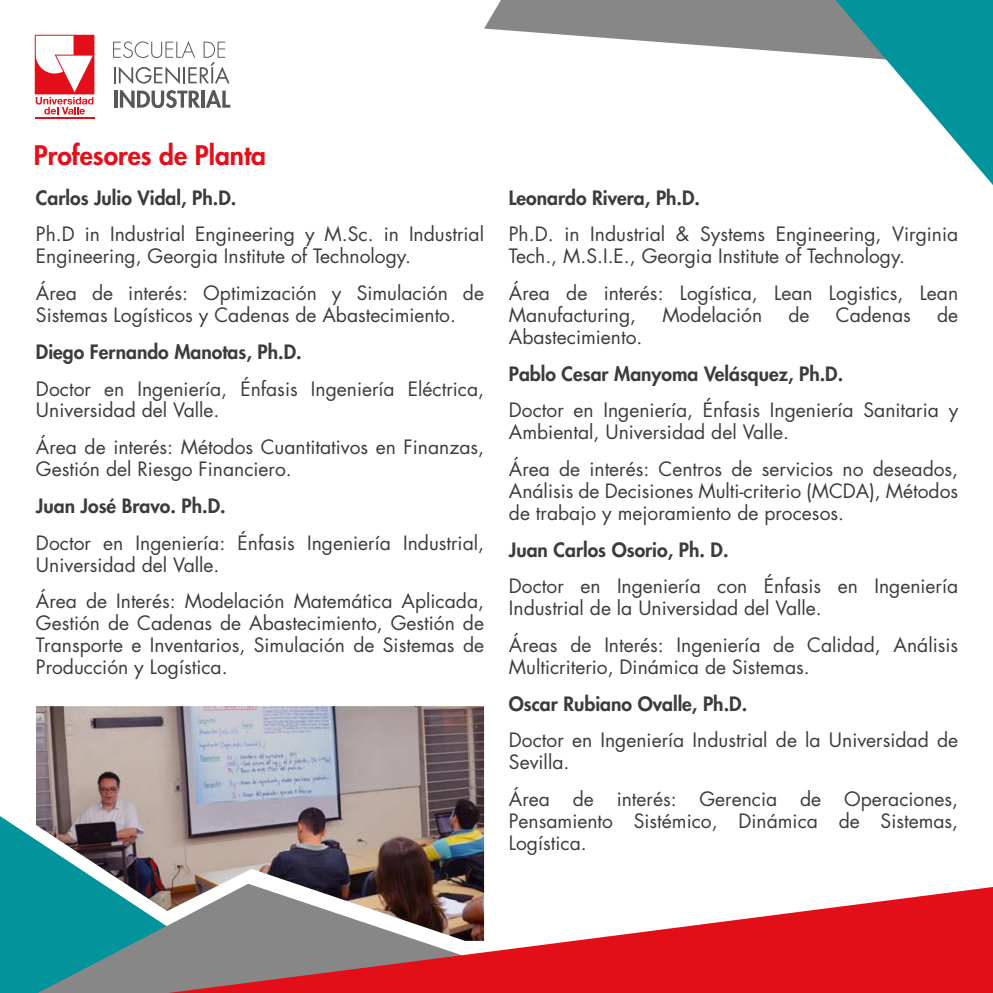
<style>
.page{position:relative;width:993px;height:993px;background:#fff}
.page>*{position:absolute;margin:0;border:0;box-sizing:border-box;transform-origin:0 0}
.t1{font:800 26.25px "Futura Std";color:#e40f1a}
.t2{font:19.25px/21.9px "Futura Std";color:#3c3c3b}
.t3{font:800 19.25px "Futura Std";color:#3c3c3b}
</style>
<div class="page">
<svg style="left:0;top:816px;width:36px;height:67px;fill:#03939a"></svg>
<svg style="left:484px;top:0;width:232px;height:47px;fill:#878787"></svg>
<svg style="left:716px;top:0;width:276px;height:184px"></svg>
<svg style="left:113px;top:41px;width:116px;height:43px"></svg>
<hr style="left:114px;top:91px;width:3px;height:17px;background:#585856">
<svg style="left:120px;top:90px;width:110px;height:18px"></svg>
<hr style="left:35px;top:117px;width:59px;height:2px;background:#e30f18">
<svg style="left:35px;top:35px;width:59px;height:79px"></svg>
<svg style="left:0;top:883px;width:992px;height:109px;fill:#e30f18"></svg>
<img style="left:36px;top:706px;width:448px;height:234px">
<h1 class="t1" style="left:34px;top:139px;width:233px">Profesores de Planta</h1>
<p class="t3" style="left:36px;top:185px;width:202px">Carlos Julio Vidal, Ph.D.</p>
<p class="t2" style="left:36px;top:223px;width:449px">Ph.D in Industrial Engineering y M.Sc. in Industrial<br>Engineering, Georgia Institute of Technology.</p>
<p class="t2" style="left:36px;top:282px;width:449px">Área de interés: Optimización y Simulación de<br>Sistemas Logísticos y Cadenas de Abastecimiento.</p>
<p class="t3" style="left:36px;top:339px;width:267px">Diego Fernando Manotas, Ph.D.</p>
<p class="t2" style="left:36px;top:377px;width:449px">Doctor en Ingeniería, Énfasis Ingeniería Eléctrica,<br>Universidad del Valle.</p>
<p class="t2" style="left:36px;top:436px;width:449px">Área de interés: Métodos Cuantitativos en Finanzas,<br>Gestión del Riesgo Financiero.</p>
<p class="t3" style="left:36px;top:493px;width:191px">Juan José Bravo. Ph.D.</p>
<p class="t2" style="left:36px;top:531px;width:449px">Doctor en Ingeniería: Énfasis Ingeniería Industrial,<br>Universidad del Valle.</p>
<p class="t2" style="left:36px;top:590px;width:449px;text-align:justify">Área de Interés: Modelación Matemática Aplicada, Gestión de Cadenas de Abastecimiento, Gestión de Transporte e Inventarios, Simulación de Sistemas de Producción y Logística.</p>
<p class="t3" style="left:508px;top:185px;width:193px">Leonardo Rivera, Ph.D.</p>
<p class="t2" style="left:508px;top:223px;width:450px">Ph.D. in Industrial &amp; Systems Engineering, Virginia<br>Tech., M.S.I.E., Georgia Institute of Technology.</p>
<p class="t2" style="left:508px;top:282px;width:450px">Área de interés: Logística, Lean Logistics, Lean<br>Manufacturing,</p>
<p class="t2" style="left:662px;top:304px;width:101px">Modelación</p>
<p class="t2" style="left:788px;top:304px;width:23px">de</p>
<p class="t2" style="left:835px;top:304px;width:76px">Cadenas</p>
<p class="t2" style="left:936px;top:304px;width:23px">de</p>
<p class="t2" style="left:508px;top:326px;width:135px">Abastecimiento.</p>
<p class="t3" style="left:508px;top:361px;width:336px">Pablo Cesar Manyoma Velásquez, Ph.D.</p>
<p class="t2" style="left:508px;top:399px;width:450px">Doctor en Ingeniería, Énfasis Ingeniería Sanitaria y<br>Ambiental, Universidad del Valle.</p>
<p class="t2" style="left:508px;top:458px;width:450px;text-align:justify">Área de interés: Centros de servicios no deseados, Análisis de Decisiones Multi-criterio (MCDA), Métodos de trabajo y mejoramiento de procesos.</p>
<p class="t3" style="left:508px;top:537px;width:221px">Juan Carlos Osorio, Ph. D.</p>
<p class="t2" style="left:508px;top:575px;width:450px">Doctor en Ingeniería con Énfasis en Ingeniería<br>Industrial de la Universidad del Valle.</p>
<p class="t2" style="left:508px;top:634px;width:450px">Áreas de Interés: Ingeniería de Calidad, Análisis<br>Multicriterio, Dinámica de Sistemas.</p>
<p class="t3" style="left:508px;top:691px;width:240px">Oscar Rubiano Ovalle, Ph.D.</p>
<p class="t2" style="left:508px;top:729px;width:450px">Doctor en Ingeniería Industrial de la Universidad de<br>Sevilla.</p>
<p class="t2" style="left:508px;top:788px;width:450px;text-align:justify">Área de interés: Gerencia de Operaciones, Pensamiento Sistémico, Dinámica de Sistemas, Logística.</p>
</div>
